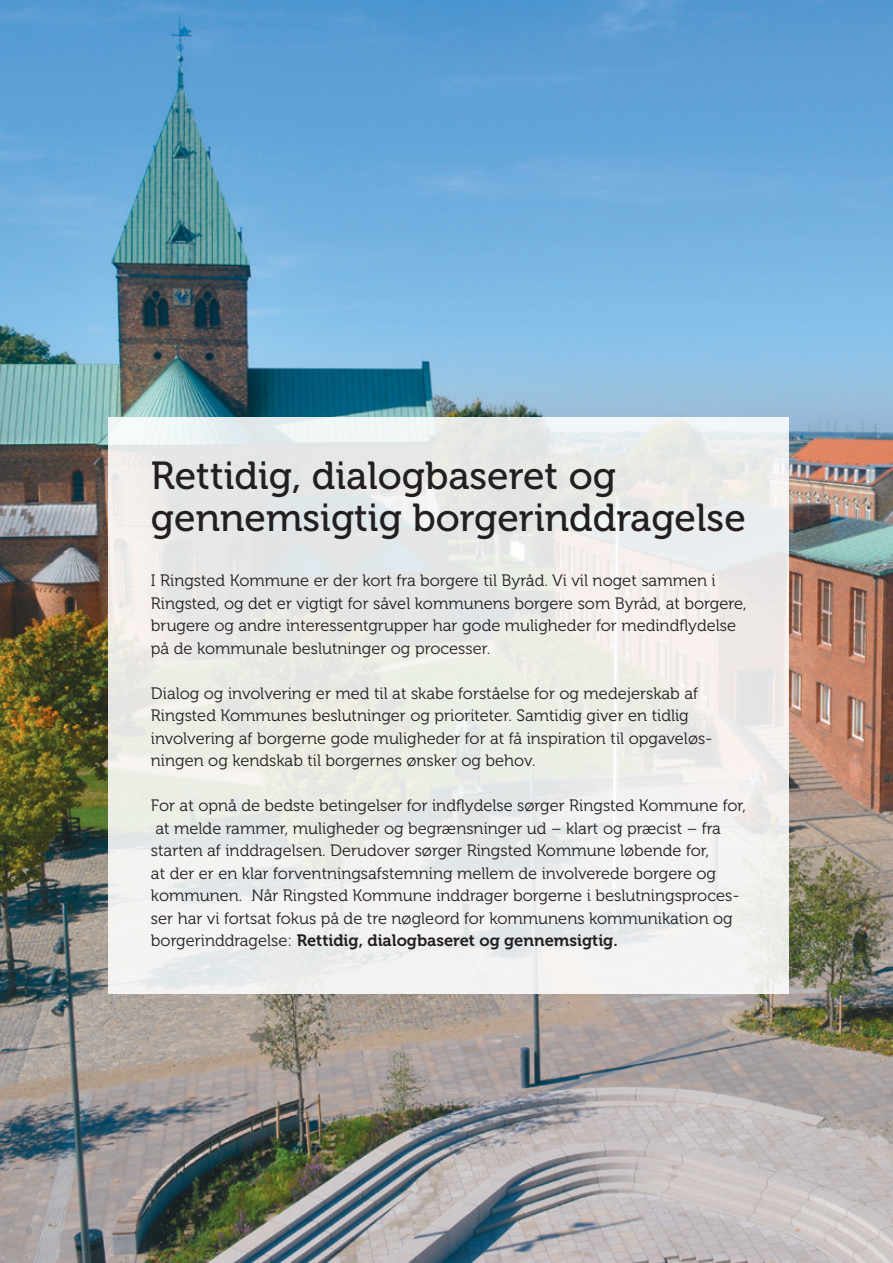
<style>
.page{position:relative;width:893px;height:1263px;background:#fff}
.page>*{position:absolute;margin:0;border:0;box-sizing:border-box;transform-origin:0 0}
.t1{font:39px/42px "Museo 500";color:#231f20}
.t2{font:16.5px/22.5px "Museo 300";color:#231f20}
.t3{font:12px "Museo 700";color:#939598}
.s1{font-family:"Museo 700"}
</style>
<div class="page">
<img style="left:0;top:0;width:893px;height:1263px">
<div style="left:108px;top:417px;width:681px;height:576px;background:#ecede8"></div>
<p class="t3" style="left:26px;top:1224px;width:8px">8</p>
<p class="t1" style="left:151px;top:455px;width:596px">Rettidig, dialogbaseret og gennemsigtig borgerinddragelse</p>
<p class="t2" style="left:151px;top:570px;width:597px">I Ringsted Kommune er der kort fra borgere til Byråd. Vi vil noget sammen i Ringsted, og det er vigtigt for såvel kommunens borgere som Byråd, at borgere, brugere og andre interessentgrupper har gode muligheder for medindflydelse på de kommunale beslutninger og processer.</p>
<p class="t2" style="left:151px;top:682px;width:549px">Dialog og involvering er med til at skabe forståelse for og medejerskab af</p>
<p class="t2" style="left:151px;top:705px;width:539px">Ringsted Kommunes beslutninger og prioriteter. Samtidig giver en tidlig</p>
<p class="t2" style="left:151px;top:727px;width:563px">involvering af borgerne gode muligheder for at få inspiration til opgaveløs&shy;ningen og kendskab til borgernes ønsker og behov.</p>
<p class="t2" style="left:151px;top:795px;width:597px">For at opnå de bedste betingelser for indflydelse sørger Ringsted Kommune for, at melde rammer, muligheder og begrænsninger ud – klart og præcist – fra starten af inddragelsen. Derudover sørger Ringsted Kommune løbende for,<br>at der er en klar forventningsafstemning mellem de involverede borgere og kommunen. Når Ringsted Kommune inddrager borgerne i beslutningsproces&shy;ser har vi fortsat fokus på de tre nøgleord for kommunens kommunikation og borgerinddragelse: <span class="s1">Rettidig, dialogbaseret og gennemsigtig.</span></p>
</div>
